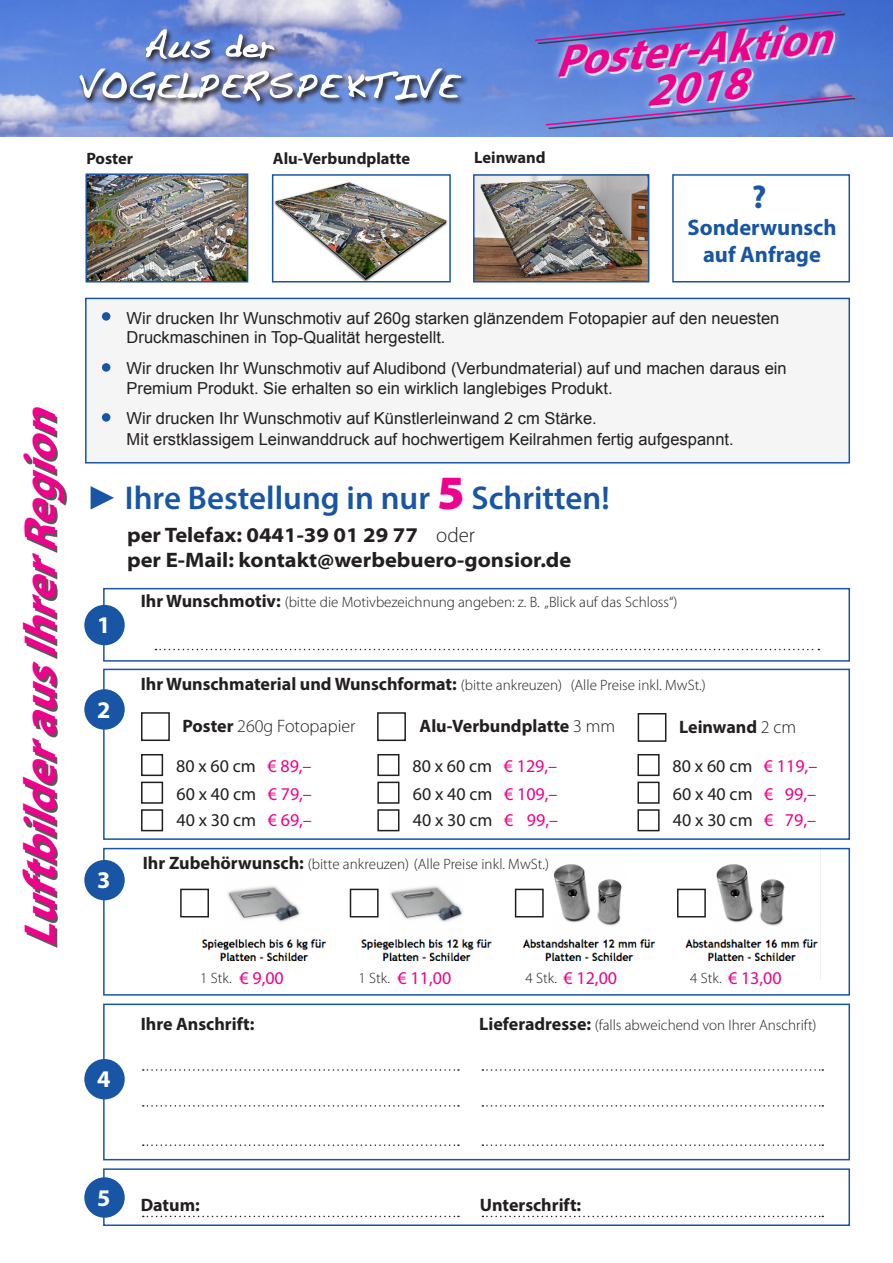
<style>
.page{position:relative;width:893px;height:1263px;background:#fff}
.page>*{position:absolute;margin:0;border:0;box-sizing:border-box;transform-origin:0 0}
.t1{font:italic 700 45px "Myriad Pro";color:#ed028c}
.t2{font:italic 33.6px "Handwriting Dakota";letter-spacing:.03em;color:#fff}
.t3{font:600 33px "Myriad Pro";color:#1855a5}
.t4{font:700 33px "Myriad Pro";color:#1855a5}
.t5{font:700 24px "Myriad Pro";color:#fff}
.t6{font:700 22.5px "Myriad Pro";color:#1855a5}
.t7{font:700 semi-expanded 21px/25.2px "Myriad Pro";color:#231f20}
.t8{font:700 18px "Myriad Pro";color:#231f20}
.t9{font:18px "Myriad Pro";color:#231f20}
.t10{font:18px "Myriad Pro";color:#ed028c}
.t11{font:300 18px "Myriad Pro";color:#231f20}
.t12{font:16.5px/19.8px "Arial";color:#231f20}
.t13{font:700 16.5px "Myriad Pro";color:#231f20}
.t14{font:300 15px "Myriad Pro";color:#231f20}
.s1{font-family:"Arial";font-weight:400}
.s2{font-weight:900;font-size:48px;color:#ed028c}
.s3{font-weight:300;font-stretch:normal}
.s4{font-weight:700;font-size:18px}
.s5{font-weight:300;font-size:15px}
.s6{font-weight:700}
.s7{font-weight:300}
.s8{color:#ed028c}
</style>
<div class="page">
<img style="left:0;top:0;width:893px;height:136px">
<div style="left:103px;top:588px;width:747px;height:74px;border:2px solid #1855a5"></div>
<div style="left:84px;top:605px;width:41px;height:40px;background:#1855a5;border-radius:50%"></div>
<svg style="left:156px;top:649px;width:663px;height:1px"></svg>
<div style="left:103px;top:669px;width:747px;height:171px;border:2px solid #1855a5"></div>
<div style="left:84px;top:689px;width:41px;height:41px;background:#1855a5;border-radius:50%"></div>
<div style="left:141px;top:712px;width:29px;height:29px;border:2px solid #231f20"></div>
<div style="left:377px;top:712px;width:29px;height:29px;border:2px solid #231f20"></div>
<div style="left:141px;top:754px;width:22px;height:22px;border:2px solid #231f20"></div>
<img style="left:195px;top:864px;width:623px;height:97px">
<div style="left:638px;top:713px;width:28px;height:29px;border:2px solid #231f20"></div>
<div style="left:103px;top:848px;width:747px;height:147px;border:2px solid #1855a5"></div>
<div style="left:84px;top:860px;width:41px;height:40px;background:#1855a5;border-radius:50%"></div>
<div style="left:180px;top:889px;width:29px;height:28px;border:2px solid #231f20"></div>
<div style="left:350px;top:889px;width:29px;height:28px;border:2px solid #231f20"></div>
<div style="left:515px;top:889px;width:29px;height:28px;border:2px solid #231f20"></div>
<div style="left:677px;top:889px;width:29px;height:28px;border:2px solid #231f20"></div>
<div style="left:103px;top:1168px;width:747px;height:58px;border:2px solid #1855a5"></div>
<div style="left:103px;top:1003px;width:747px;height:157px;border:2px solid #1855a5"></div>
<svg style="left:143px;top:1069px;width:316px;height:2px"></svg>
<svg style="left:143px;top:1105px;width:316px;height:2px"></svg>
<svg style="left:143px;top:1144px;width:316px;height:2px"></svg>
<svg style="left:482px;top:1069px;width:341px;height:2px"></svg>
<svg style="left:482px;top:1105px;width:341px;height:2px"></svg>
<svg style="left:482px;top:1144px;width:341px;height:2px"></svg>
<img style="left:476px;top:177px;width:170px;height:102px">
<div style="left:473px;top:174px;width:176px;height:108px;border:2px solid #1855a5"></div>
<img style="left:275px;top:182px;width:173px;height:97px">
<div style="left:272px;top:174px;width:179px;height:108px;border:2px solid #1855a5"></div>
<div style="left:85px;top:298px;width:765px;height:165px;background:#f5f5f6;border:2px solid #1855a5"></div>
<div style="left:102px;top:312px;width:8px;height:9px;background:#1855a5;border-radius:50%"></div>
<div style="left:102px;top:363px;width:8px;height:9px;background:#1855a5;border-radius:50%"></div>
<div style="left:102px;top:413px;width:8px;height:9px;background:#1855a5;border-radius:50%"></div>
<img style="left:88px;top:176px;width:157px;height:103px">
<div style="left:85px;top:173px;width:163px;height:109px;border:2px solid #1855a5"></div>
<svg style="left:143px;top:1216px;width:316px;height:1px"></svg>
<svg style="left:482px;top:1216px;width:341px;height:1px"></svg>
<svg style="left:78px;top:28px;width:392px;height:40px;background:#6b89d6"></svg>
<svg style="left:139px;top:28px;width:76px;height:32px;background:#798ec3"></svg>
<svg style="left:221px;top:33px;width:57px;height:26px"></svg>
<svg style="left:77px;top:68px;width:393px;height:69px;background:#889bcd"></svg>
<div style="left:549px;top:98px;width:306px;height:31px;background:#231f20;opacity:.75"></div>
<svg style="left:533px;top:10px;width:321px;height:116px;background:#7791d9"></svg>
<div style="left:84px;top:1177px;width:41px;height:41px;background:#1855a5;border-radius:50%"></div>
<div style="left:84px;top:1059px;width:41px;height:40px;background:#1855a5;border-radius:50%"></div>
<div style="left:672px;top:174px;width:178px;height:108px;border:2px solid #1855a5"></div>
<div style="left:141px;top:782px;width:22px;height:22px;border:2px solid #231f20"></div>
<div style="left:141px;top:809px;width:22px;height:22px;border:2px solid #231f20"></div>
<div style="left:637px;top:754px;width:23px;height:22px;border:2px solid #231f20"></div>
<div style="left:637px;top:782px;width:23px;height:22px;border:2px solid #231f20"></div>
<div style="left:637px;top:809px;width:23px;height:22px;border:2px solid #231f20"></div>
<div style="left:377px;top:754px;width:22px;height:22px;border:2px solid #231f20"></div>
<div style="left:377px;top:782px;width:22px;height:22px;border:2px solid #231f20"></div>
<div style="left:377px;top:809px;width:22px;height:22px;border:2px solid #231f20"></div>
<div style="left:25px;top:411px;width:42px;height:537px;background:#231f20;opacity:.75"></div>
<p class="t2" style="left:144px;top:25px;width:145px">Ausder</p>
<p class="t2" style="left:82px;top:66px;width:394px">VOGELP ERS P EKTIVE</p>
<p class="t1" style="left:551px;top:32px;width:278px;rotate:-5deg">Poster-Aktion</p>
<p class="t1" style="left:643px;top:62px;width:101px;rotate:-5deg">2018</p>
<p class="t1" style="left:11px;top:947px;width:562px;rotate:-90deg">LuftbilderausIhrerRegion</p>
<p class="t13" style="left:86px;top:147px;width:48px">Poster</p>
<p class="t13" style="left:273px;top:148px;width:139px">Alu-Verbundplatte</p>
<p class="t13" style="left:474px;top:147px;width:73px">Leinwand</p>
<p class="t4" style="left:752px;top:176px;width:16px">?</p>
<p class="t6" style="left:687px;top:213px;width:151px">Sonderwunsch</p>
<p class="t6" style="left:703px;top:240px;width:119px">auf Anfrage</p>
<p class="t12" style="left:127px;top:308px;width:654px">Wir drucken Ihr Wunschmotiv auf 260g starken glänzendem Fotopapier auf den neuesten<br>Druckmaschinen in Top-Qualität hergestellt.</p>
<p class="t12" style="left:127px;top:358px;width:661px">Wir drucken Ihr Wunschmotiv auf Aludibond (Verbundmaterial) auf und machen daraus ein</p>
<p class="t12" style="left:127px;top:378px;width:488px">Premium Produkt. Sie erhalten so ein wirklich langlebiges Produkt.</p>
<p class="t12" style="left:127px;top:408px;width:472px">Wir drucken Ihr Wunschmotiv auf Künstlerleinwand 2 cm Stärke.</p>
<p class="t12" style="left:127px;top:430px;width:609px">Mit erstklassigem Leinwanddruck auf hochwertigem Keilrahmen fertig aufgespannt.</p>
<p class="t3" style="left:86px;top:477px;width:525px"><span class="s1">►</span> Ihre Bestellung in nur <span class="s2">5</span> Schritten!</p>
<p class="t7" style="left:127px;top:523px;width:446px">per Telefax: 0441-39 01 29 77 <span class="s3">oder<br></span>per E-Mail: kontakt@werbebuero-gonsior.de</p>
<p class="t14" style="left:141px;top:594px;width:538px"><span class="s4">Ihr Wunschmotiv:</span> (bitte die Motivbezeichnung angeben: z. B. „Blick auf das Schloss“)</p>
<p class="t5" style="left:97px;top:609px;width:15px">1</p>
<p class="t5" style="left:97px;top:694px;width:15px">2</p>
<p class="t5" style="left:97px;top:864px;width:15px">3</p>
<p class="t8" style="left:141px;top:672px;width:423px">Ihr Wunschmaterial und Wunschformat: <span class="s5">(bitte ankreuzen)</span></p>
<p class="t14" style="left:571px;top:676px;width:137px">(Alle Preise inkl. MwSt.)</p>
<p class="t11" style="left:182px;top:716px;width:174px"><span class="s6">Poster</span> 260g Fotopapier</p>
<p class="t8" style="left:420px;top:714px;width:197px">Alu-Verbundplatte <span class="s7">3 mm</span></p>
<p class="t9" style="left:176px;top:755px;width:137px">80 x 60 cm <span class="s8">€ 89,–</span></p>
<p class="t9" style="left:412px;top:755px;width:146px">80 x 60 cm <span class="s8">€ 129,–</span></p>
<p class="t9" style="left:413px;top:782px;width:146px">60 x 40 cm <span class="s8">€ 109,–</span></p>
<p class="t9" style="left:413px;top:808px;width:147px">40 x 30 cm <span class="s8">€ 99,–</span></p>
<p class="t9" style="left:176px;top:782px;width:137px">60 x 40 cm <span class="s8">€ 79,–</span></p>
<p class="t9" style="left:176px;top:808px;width:137px">40 x 30 cm <span class="s8">€ 69,–</span></p>
<p class="t8" style="left:143px;top:851px;width:268px">Ihr Zubehörwunsch: <span class="s5">(bitte ankreuzen)</span></p>
<p class="t14" style="left:414px;top:856px;width:137px">(Alle Preise inkl. MwSt.)</p>
<p class="t8" style="left:679px;top:715px;width:119px">Leinwand <span class="s7">2 cm</span></p>
<p class="t9" style="left:673px;top:755px;width:146px">80 x 60 cm <span class="s8">€ 119,–</span></p>
<p class="t9" style="left:673px;top:782px;width:145px">60 x 40 cm <span class="s8">€ 99,–</span></p>
<p class="t9" style="left:673px;top:808px;width:145px">40 x 30 cm <span class="s8">€ 79,–</span></p>
<p class="t5" style="left:97px;top:1063px;width:15px">4</p>
<p class="t10" style="left:239px;top:966px;width:46px">€ 9,00</p>
<p class="t10" style="left:398px;top:966px;width:55px">€ 11,00</p>
<p class="t10" style="left:563px;top:966px;width:55px">€ 12,00</p>
<p class="t10" style="left:728px;top:966px;width:55px">€ 13,00</p>
<p class="t14" style="left:200px;top:970px;width:33px">1 Stk.</p>
<p class="t14" style="left:359px;top:970px;width:33px">1 Stk.</p>
<p class="t14" style="left:526px;top:970px;width:33px">4 Stk.</p>
<p class="t14" style="left:690px;top:970px;width:33px">4 Stk.</p>
<p class="t8" style="left:141px;top:1013px;width:115px">Ihre Anschrift:</p>
<p class="t14" style="left:479px;top:1017px;width:339px"><span class="s4">Lieferadresse:</span> (falls abweichend von Ihrer Anschrift)</p>
<p class="t5" style="left:97px;top:1182px;width:15px">5</p>
<p class="t8" style="left:141px;top:1193px;width:61px">Datum:</p>
<p class="t8" style="left:480px;top:1193px;width:103px">Unterschrift:</p>
</div>
